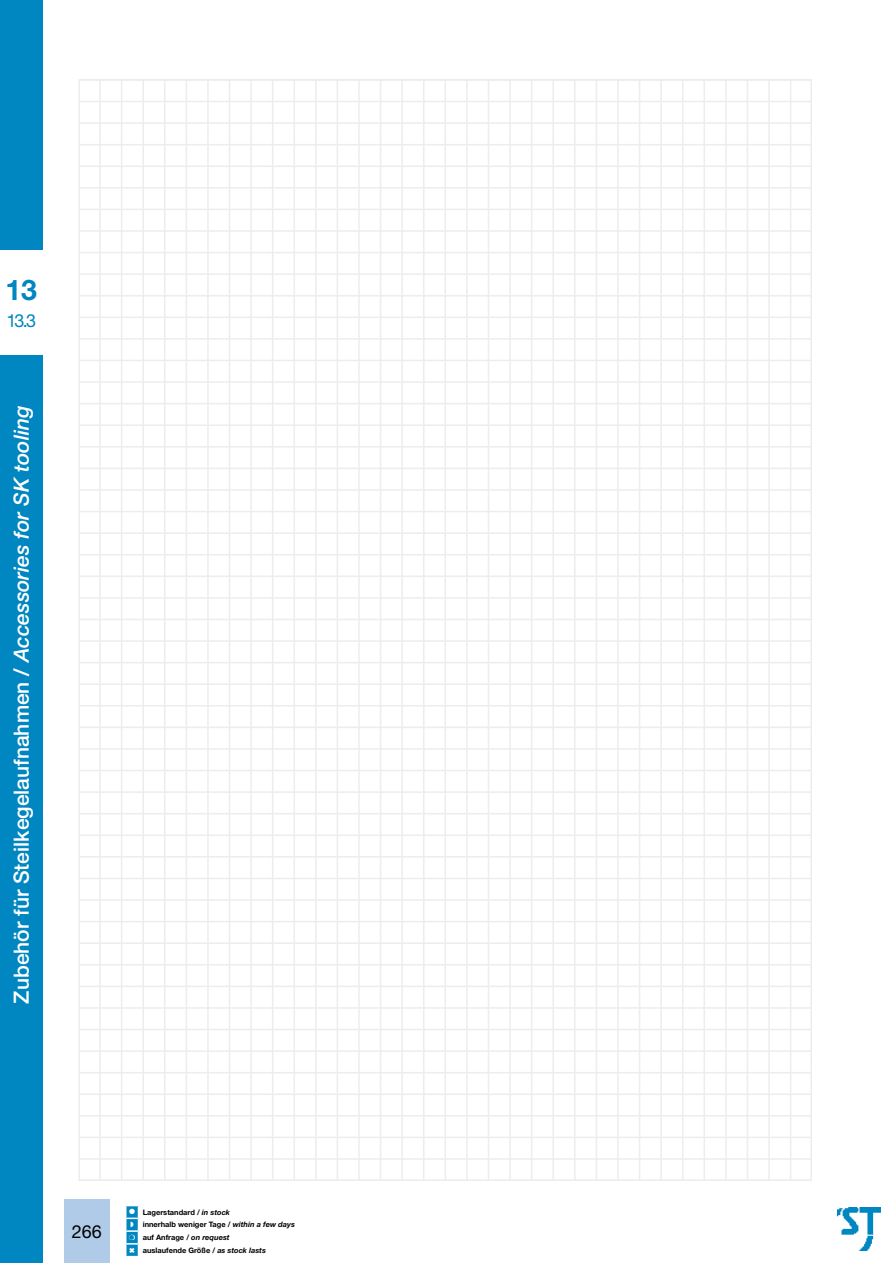
<style>
.page{position:relative;width:893px;height:1263px;background:#fff}
.page>*{position:absolute;margin:0;border:0;box-sizing:border-box;transform-origin:0 0}
.t1{font:700 28.5px "Helvetica Neue LT Std";color:#0086c0}
.t2{font:500 21px "Helvetica Neue LT Std";color:#fff}
.t3{font:18px "Helvetica Neue LT Std";color:#0086c0}
.t4{font:18px "Helvetica Neue LT Std";color:#000}
.t5{font:700 7.5px "Helvetica Neue LT Std";color:#000}
.s1{font-style:italic}
.s2{color:#fff}
</style>
<div class="page">
<div style="left:0;top:0;width:43px;height:1263px;background:#0086c0"></div>
<img style="left:838px;top:1208px;width:42px;height:42px">
<div style="left:64px;top:1199px;width:46px;height:64px;background:#b0cbe7"></div>
<div style="left:0;top:251px;width:51px;height:104px;background:#fff"></div>
<hr style="left:79px;top:1244px;width:732px;height:1px;background:#ededed">
<hr style="left:79px;top:1223px;width:732px;height:1px;background:#ededed">
<hr style="left:79px;top:1201px;width:732px;height:1px;background:#ededed">
<hr style="left:79px;top:1158px;width:732px;height:2px;background:#ededed">
<hr style="left:79px;top:1137px;width:732px;height:1px;background:#ededed">
<hr style="left:79px;top:1115px;width:732px;height:1px;background:#ededed">
<hr style="left:79px;top:1093px;width:732px;height:2px;background:#ededed">
<hr style="left:79px;top:1072px;width:732px;height:1px;background:#ededed">
<hr style="left:79px;top:1050px;width:732px;height:2px;background:#ededed">
<hr style="left:79px;top:1029px;width:732px;height:1px;background:#ededed">
<hr style="left:79px;top:1007px;width:732px;height:2px;background:#ededed">
<hr style="left:79px;top:985px;width:732px;height:2px;background:#ededed">
<hr style="left:79px;top:964px;width:732px;height:1px;background:#ededed">
<hr style="left:79px;top:942px;width:732px;height:2px;background:#ededed">
<hr style="left:79px;top:921px;width:732px;height:1px;background:#ededed">
<hr style="left:79px;top:899px;width:732px;height:2px;background:#ededed">
<hr style="left:79px;top:878px;width:732px;height:1px;background:#ededed">
<hr style="left:79px;top:856px;width:732px;height:2px;background:#ededed">
<hr style="left:79px;top:834px;width:732px;height:2px;background:#ededed">
<hr style="left:79px;top:813px;width:732px;height:1px;background:#ededed">
<hr style="left:79px;top:791px;width:732px;height:2px;background:#ededed">
<hr style="left:79px;top:770px;width:732px;height:1px;background:#ededed">
<hr style="left:79px;top:748px;width:732px;height:2px;background:#ededed">
<hr style="left:79px;top:727px;width:732px;height:1px;background:#ededed">
<hr style="left:79px;top:705px;width:732px;height:1px;background:#ededed">
<hr style="left:79px;top:683px;width:732px;height:2px;background:#ededed">
<hr style="left:79px;top:662px;width:732px;height:1px;background:#ededed">
<hr style="left:79px;top:640px;width:732px;height:2px;background:#ededed">
<hr style="left:79px;top:619px;width:732px;height:1px;background:#ededed">
<hr style="left:79px;top:597px;width:732px;height:2px;background:#ededed">
<hr style="left:79px;top:575px;width:732px;height:2px;background:#ededed">
<hr style="left:79px;top:554px;width:732px;height:1px;background:#ededed">
<hr style="left:79px;top:532px;width:732px;height:2px;background:#ededed">
<hr style="left:79px;top:511px;width:732px;height:1px;background:#ededed">
<hr style="left:79px;top:489px;width:732px;height:2px;background:#ededed">
<hr style="left:79px;top:468px;width:732px;height:1px;background:#ededed">
<hr style="left:79px;top:446px;width:732px;height:2px;background:#ededed">
<hr style="left:79px;top:424px;width:732px;height:2px;background:#ededed">
<hr style="left:79px;top:403px;width:732px;height:1px;background:#ededed">
<hr style="left:79px;top:381px;width:732px;height:2px;background:#ededed">
<hr style="left:79px;top:360px;width:732px;height:1px;background:#ededed">
<hr style="left:79px;top:338px;width:732px;height:2px;background:#ededed">
<hr style="left:79px;top:317px;width:732px;height:1px;background:#ededed">
<hr style="left:79px;top:295px;width:732px;height:1px;background:#ededed">
<hr style="left:79px;top:273px;width:732px;height:2px;background:#ededed">
<hr style="left:79px;top:252px;width:732px;height:1px;background:#ededed">
<hr style="left:79px;top:230px;width:732px;height:2px;background:#ededed">
<hr style="left:79px;top:209px;width:732px;height:1px;background:#ededed">
<hr style="left:79px;top:187px;width:732px;height:2px;background:#ededed">
<hr style="left:79px;top:165px;width:732px;height:2px;background:#ededed">
<hr style="left:79px;top:144px;width:732px;height:1px;background:#ededed">
<hr style="left:79px;top:122px;width:732px;height:2px;background:#ededed">
<hr style="left:79px;top:101px;width:732px;height:1px;background:#ededed">
<hr style="left:99px;top:80px;width:2px;height:1100px;background:#ededed">
<hr style="left:121px;top:80px;width:1px;height:1100px;background:#ededed">
<hr style="left:142px;top:80px;width:2px;height:1100px;background:#ededed">
<hr style="left:164px;top:80px;width:2px;height:1100px;background:#ededed">
<hr style="left:186px;top:80px;width:1px;height:1100px;background:#ededed">
<hr style="left:207px;top:80px;width:2px;height:1100px;background:#ededed">
<hr style="left:229px;top:80px;width:1px;height:1100px;background:#ededed">
<hr style="left:250px;top:80px;width:2px;height:1100px;background:#ededed">
<hr style="left:272px;top:80px;width:1px;height:1100px;background:#ededed">
<hr style="left:293px;top:80px;width:2px;height:1100px;background:#ededed">
<hr style="left:315px;top:80px;width:2px;height:1100px;background:#ededed">
<hr style="left:337px;top:80px;width:1px;height:1100px;background:#ededed">
<hr style="left:358px;top:80px;width:2px;height:1100px;background:#ededed">
<hr style="left:380px;top:80px;width:1px;height:1100px;background:#ededed">
<hr style="left:401px;top:80px;width:2px;height:1100px;background:#ededed">
<hr style="left:423px;top:80px;width:1px;height:1100px;background:#ededed">
<hr style="left:445px;top:80px;width:1px;height:1100px;background:#ededed">
<hr style="left:466px;top:80px;width:2px;height:1100px;background:#ededed">
<hr style="left:488px;top:80px;width:1px;height:1100px;background:#ededed">
<hr style="left:509px;top:80px;width:2px;height:1100px;background:#ededed">
<hr style="left:531px;top:80px;width:1px;height:1100px;background:#ededed">
<hr style="left:552px;top:80px;width:2px;height:1100px;background:#ededed">
<hr style="left:574px;top:80px;width:2px;height:1100px;background:#ededed">
<hr style="left:596px;top:80px;width:1px;height:1100px;background:#ededed">
<hr style="left:617px;top:80px;width:2px;height:1100px;background:#ededed">
<hr style="left:639px;top:80px;width:1px;height:1100px;background:#ededed">
<hr style="left:660px;top:80px;width:2px;height:1100px;background:#ededed">
<hr style="left:682px;top:80px;width:1px;height:1100px;background:#ededed">
<hr style="left:703px;top:80px;width:2px;height:1100px;background:#ededed">
<hr style="left:725px;top:80px;width:2px;height:1100px;background:#ededed">
<hr style="left:747px;top:80px;width:1px;height:1100px;background:#ededed">
<hr style="left:768px;top:80px;width:2px;height:1100px;background:#ededed">
<hr style="left:790px;top:80px;width:1px;height:1100px;background:#ededed">
<hr style="left:833px;top:80px;width:1px;height:1100px;background:#ededed">
<hr style="left:855px;top:80px;width:1px;height:1100px;background:#ededed">
<hr style="left:876px;top:80px;width:1px;height:1100px;background:#ededed">
<svg style="left:125px;top:1205px;width:14px;height:52px"></svg>
<h1 class="t1" style="left:5px;top:272px;width:33px">13</h1>
<h3 class="t3" style="left:6px;top:309px;width:31px">13.3</h3>
<h2 class="t2" style="left:9px;top:1003px;width:600px;rotate:-90deg">Zubehör für Steilkegelaufnahmen / <span class="s1">Accessories for SK tooling</span></h2>
<h3 class="t4" style="left:72px;top:1220px;width:32px">266</h3>
<p class="t5" style="left:129px;top:1207px;width:102px"><span class="s2">●</span> Lagerstandard / <span class="s1">in stock</span></p>
<p class="t5" style="left:143px;top:1220px;width:154px">innerhalb weniger Tage / <span class="s1">within a few days</span></p>
<p class="t5" style="left:143px;top:1233px;width:88px">auf Anfrage / <span class="s1">on request</span></p>
<p class="t5" style="left:129px;top:1245px;width:138px"><span class="s2">✖</span> auslaufende Größe / <span class="s1">as stock lasts</span></p>
</div>
